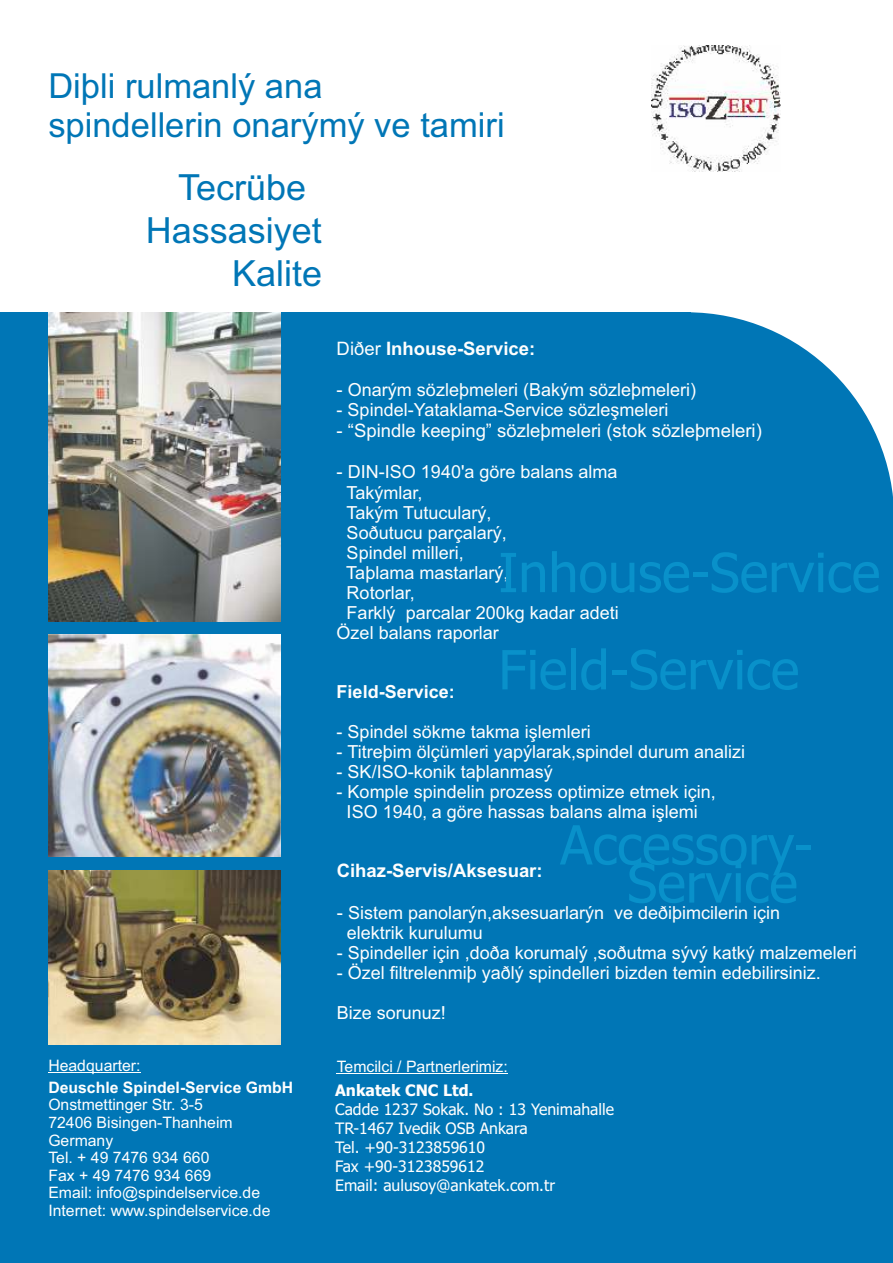
<style>
.page{position:relative;width:893px;height:1263px;background:#fff}
.page>*{position:absolute;margin:0;border:0;box-sizing:border-box;transform-origin:0 0}
.t1{font:54px "Tahoma";color:#0991ca}
.t2{font:36px "Arial";color:#0076b6}
.t3{font:34.5px/38.5px "Arial";color:#0076b6}
.t4{font:18.6px "Arial";color:#fefefe}
.t5{font:700 18.6px "Arial";color:#fefefe}
.t6{font:18px/20.1px "Arial";color:#fefefe;text-align:center}
.t7{font:700 18px "Arial";color:#fefefe}
.t8{font:15.75px/17.7px "Arial";color:#fefefe}
.t9{font:15.75px/19px "Tahoma";color:#fefefe}
.t10{font:700 15.75px "Arial";color:#fefefe}
.t11{font:700 15.75px "Tahoma";color:#fefefe}
.s1{font-weight:400}
.s2{font-size:18.6px}
</style>
<div class="page">
<div style="left:0;top:501px;width:893px;height:762px;background:#0076b6"></div>
<div style="left:0;top:312px;width:690px;height:189px;background:#0076b6"></div>
<svg style="left:690px;top:312px;width:203px;height:189px;fill:#0076b6"></svg>
<img style="left:48px;top:312px;width:232px;height:309px">
<img style="left:48px;top:870px;width:232px;height:174px">
<img style="left:48px;top:634px;width:233px;height:223px">
<hr style="left:337px;top:1073px;width:171px;height:1px;background:#fefefe">
<img style="left:652px;top:46px;width:128px;height:126px">
<hr style="left:48px;top:1072px;width:93px;height:1px;background:#fefefe">
<h3 class="t3" style="left:48px;top:70px;width:458px">Diþli rulmanlý ana spindellerin onarýmý ve tamiri</h3>
<h2 class="t2" style="left:178px;top:174px;width:130px">Tecrübe</h2>
<h2 class="t2" style="left:146px;top:217px;width:178px">Hassasiyet</h2>
<h2 class="t2" style="left:232px;top:260px;width:92px">Kalite</h2>
<p class="t5" style="left:337px;top:341px;width:200px"><span class="s1">Diðer</span> Inhouse-Service:</p>
<p class="t6" style="left:337px;top:381px;width:361px"><span class="s2">-</span> Onarým sözleþmeleri (Bakým sözleþmeleri)</p>
<p class="t6" style="left:337px;top:402px;width:333px">- Spindel-Yataklama-Service sözleşmeleri</p>
<p class="t4" style="left:337px;top:423px;width:427px">- “Spindle keeping” sözleþmeleri (stok sözleþmeleri)</p>
<p class="t6" style="left:337px;top:464px;width:282px"><span class="s2">-</span> DIN-ISO 1940'a göre balans alma</p>
<p class="t6" style="left:346px;top:484px;width:78px">Takýmlar,</p>
<p class="t6" style="left:346px;top:504px;width:147px">Takým Tutucularý,</p>
<p class="t6" style="left:347px;top:524px;width:162px">Soðutucu parçalarý,</p>
<p class="t6" style="left:347px;top:544px;width:119px">Spindel milleri,</p>
<p class="t6" style="left:346px;top:564px;width:164px">Taþlama mastarlarý,</p>
<p class="t6" style="left:347px;top:584px;width:70px">Rotorlar,</p>
<p class="t6" style="left:347px;top:605px;width:274px">Farklý parcalar 200kg kadar adeti</p>
<p class="t6" style="left:337px;top:625px;width:164px">Özel balans raporlar</p>
<h1 class="t1" style="left:498px;top:551px;width:383px">Inhouse-Service</h1>
<h1 class="t1" style="left:498px;top:648px;width:302px">Field-Service</h1>
<p class="t7" style="left:337px;top:685px;width:120px">Field-Service:</p>
<p class="t6" style="left:337px;top:723px;width:256px">- Spindel sökme takma işlemleri</p>
<p class="t6" style="left:337px;top:743px;width:410px">- Titreþim ölçümleri yapýlarak,spindel durum analizi</p>
<p class="t6" style="left:337px;top:763px;width:218px">- SK/ISO-konik taþlanmasý</p>
<p class="t6" style="left:337px;top:783px;width:381px">- Komple spindelin prozess optimize etmek için,<br>ISO 1940‚ a göre hassas balans alma işlemi</p>
<h1 class="t1" style="left:560px;top:823px;width:254px">Accessory-</h1>
<h1 class="t1" style="left:627px;top:861px;width:172px">Service</h1>
<p class="t5" style="left:337px;top:864px;width:207px">Cihaz-Servis/Aksesuar:</p>
<p class="t6" style="left:347px;top:904px;width:435px;text-align:left;text-indent:-10px"><span class="s2">-</span> Sistem panolarýn,aksesuarlarýn ve deðiþimcilerin için elektrik kurulumu</p>
<p class="t6" style="left:337px;top:944px;width:522px">- Spindeller için ,doða korumalý ,soðutma sývý katký malzemeleri</p>
<p class="t6" style="left:337px;top:964px;width:486px">- Özel filtrelenmiþ yaðlý spindelleri bizden temin edebilirsiniz.</p>
<p class="t6" style="left:337px;top:1004px;width:111px">Bize sorunuz!</p>
<p class="t8" style="left:48px;top:1058px;width:94px">Headquarter:</p>
<p class="t8" style="left:337px;top:1059px;width:173px">Temcilci / Partnerlerimiz:</p>
<p class="t10" style="left:48px;top:1081px;width:246px">Deuschle Spindel-Service GmbH</p>
<p class="t8" style="left:48px;top:1097px;width:224px">Onstmettinger Str. 3-5<br>72406 Bisingen-Thanheim<br>Germany<br>Tel. + 49 7476 934 660<br>Fax + 49 7476 934 669<br>Email: info@spindelservice.de<br>Internet: www.spindelservice.de</p>
<p class="t11" style="left:335px;top:1083px;width:140px">Ankatek CNC Ltd.</p>
<p class="t9" style="left:335px;top:1101px;width:280px">Cadde 1237 Sokak. No : 13 Yenimahalle<br>TR-1467 Ivedik OSB Ankara<br>Tel. +90-3123859610<br>Fax +90-3123859612<br>Email: aulusoy@ankatek.com.tr</p>
</div>
